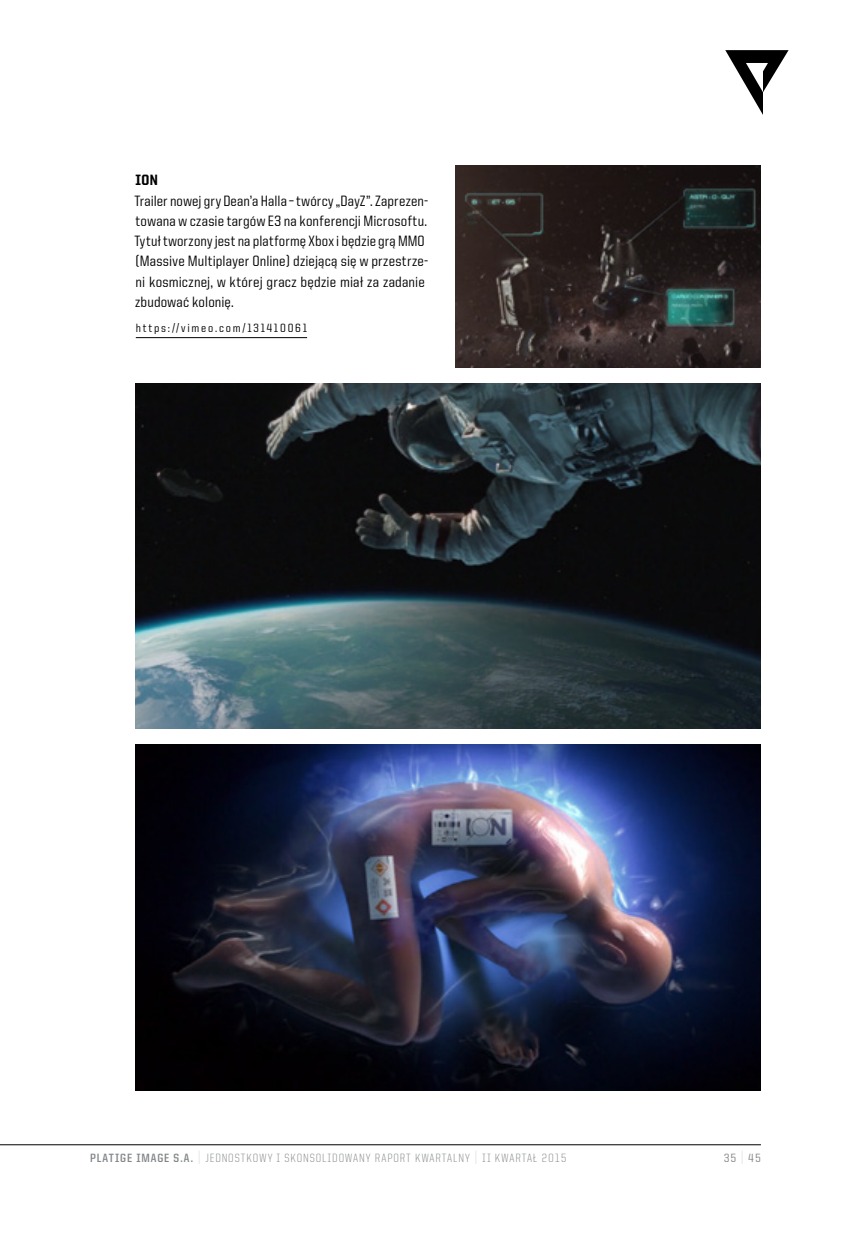
<style>
.page{position:relative;width:851px;height:1238px;background:#fff}
.page>*{position:absolute;margin:0;border:0;box-sizing:border-box;transform-origin:0 0}
.text_-_paragraph_2c{font:500 15px/20.2px "United Sans Semi Cond";letter-spacing:.015em;color:#000}
.title_-_6{font:800 15px "United Sans Semi Cond";color:#000}
.t1{font:300 12px "United Sans Semi Cond";letter-spacing:.075em;color:#828689}
.link{font:500 12px "United Sans Semi Cond";letter-spacing:.15em;color:#000}
.t2{font:700 12px "United Sans Semi Cond";color:#828689}
.t3{font:500 12px "United Sans Semi Cond";color:#828689}
.s1{font-weight:700}
.s2{font-weight:100;font-size:16.5px}
</style>
<div class="page">
<svg style="left:725px;top:50px;width:63px;height:65px"></svg>
<hr style="left:0;top:1144px;width:760px;height:1px;background:#000">
<hr style="left:136px;top:337px;width:171px;height:1px;background:#000">
<img style="left:135px;top:745px;width:625px;height:345px">
<img style="left:135px;top:383px;width:625px;height:345px">
<img style="left:455px;top:165px;width:305px;height:203px">
<p class="title_-_6" style="left:135px;top:172px;width:24px">ION</p>
<p class="text_-_paragraph_2c" style="left:134px;top:190px;width:295px">Trailer nowej gry Dean’a Halla – twórcy „DayZ”. Zaprezen&shy;towana w czasie targów E3 na konferencji Microsoftu.<br>Tytuł tworzony jest na platformę Xbox i będzie grą MMO (Massive Multiplayer Online) dziejącą się w przestrze&shy;ni kosmicznej, w której gracz będzie miał za zadanie zbudować kolonię.</p>
<p class="link" style="left:136px;top:321px;width:173px">https://vimeo.com/131410061</p>
<p class="t2" style="left:90px;top:1151px;width:7px">PLATI</p>
<p class="t1" style="left:120px;top:1151px;width:448px"><span class="s1">GE IMAGE S.A.</span> <span class="s2">|</span> JEDNOSTKOWY I SKONSOLIDOWANY RAPORT KWARTALNY <span class="s2">|</span> II KWARTAŁ 2015</p>
<p class="t3" style="left:723px;top:1151px;width:39px">35 <span class="s2">|</span> 45</p>
</div>
